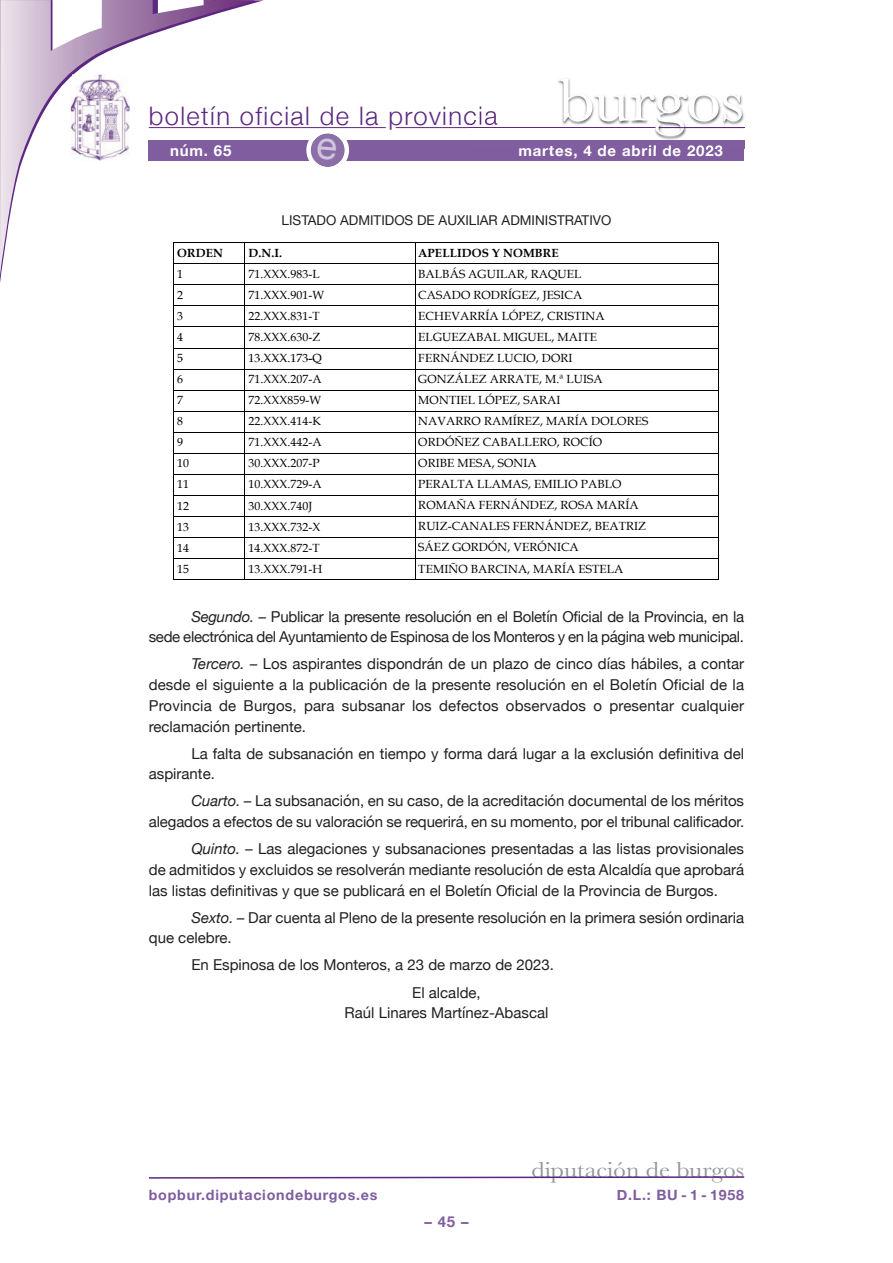
<style>
.page{position:relative;width:893px;height:1263px;background:#fff}
.page>*{position:absolute;margin:0;border:0;box-sizing:border-box;transform-origin:0 0}
.t1{font:63px "Baskerville";letter-spacing:-.01em;color:#fff;scale:1.12 1}
.t2{font:300 25.5px "Helvetica Neue";letter-spacing:.055em;color:#5c2781}
.t3{font:22.5px "Baskerville";color:#939598;scale:1.12 1}
.t4{font:15px/20.7px "Helvetica Neue";color:#231f20}
.t5{font:15px/20.7px "Helvetica Neue";letter-spacing:-.02em;color:#231f20;text-align:right}
.t6{font:700 15px "Helvetica Neue";letter-spacing:.055em;color:#fff}
.t7{font:700 15px "Helvetica Neue";color:#7f5d9e}
.t8{font:700 14.25px "Helvetica Neue";letter-spacing:.055em;color:#7f5d9e}
.t9{font:13.5px "Helvetica Neue";color:#231f20}
.t10{font:11.85px/21.1px "Book Antiqua";letter-spacing:.01em;color:#000}
.t11{font:700 11.85px "Book Antiqua";letter-spacing:.01em;color:#000}
.s1{font-style:italic}
</style>
<div class="page">
<hr style="left:396px;top:127px;width:348px;height:1px;background:#5c2781">
<hr style="left:149px;top:127px;width:237px;height:1px;background:#5c2781">
<svg style="left:0;top:0;width:255px;height:275px"></svg>
<div style="left:149px;top:140px;width:595px;height:20px;background:#7f5d9e"></div>
<svg style="left:148px;top:1176px;width:597px;height:3px"></svg>
<img style="left:468px;top:78px;width:277px;height:71px">
<img style="left:468px;top:127px;width:191px;height:1px">
<img style="left:468px;top:140px;width:276px;height:9px">
<img style="left:519px;top:146px;width:44px;height:3px">
<hr style="left:659px;top:127px;width:85px;height:1px;background:#5c2781">
<img style="left:71px;top:74px;width:59px;height:87px">
<hr style="left:174px;top:242px;width:71px;height:1px;background:#000">
<hr style="left:245px;top:242px;width:170px;height:1px;background:#000">
<hr style="left:415px;top:242px;width:303px;height:1px;background:#000">
<hr style="left:174px;top:264px;width:71px;height:1px;background:#000">
<hr style="left:245px;top:264px;width:170px;height:1px;background:#000">
<hr style="left:415px;top:264px;width:303px;height:1px;background:#000">
<hr style="left:174px;top:285px;width:71px;height:1px;background:#000">
<hr style="left:245px;top:285px;width:170px;height:1px;background:#000">
<hr style="left:415px;top:285px;width:303px;height:1px;background:#000">
<hr style="left:174px;top:306px;width:71px;height:1px;background:#000">
<hr style="left:245px;top:306px;width:170px;height:1px;background:#000">
<hr style="left:415px;top:306px;width:303px;height:1px;background:#000">
<hr style="left:174px;top:327px;width:71px;height:1px;background:#000">
<hr style="left:245px;top:327px;width:170px;height:1px;background:#000">
<hr style="left:415px;top:327px;width:303px;height:1px;background:#000">
<hr style="left:174px;top:348px;width:71px;height:1px;background:#000">
<hr style="left:245px;top:348px;width:170px;height:1px;background:#000">
<hr style="left:415px;top:348px;width:303px;height:1px;background:#000">
<hr style="left:174px;top:369px;width:71px;height:1px;background:#000">
<hr style="left:245px;top:369px;width:170px;height:1px;background:#000">
<hr style="left:415px;top:369px;width:303px;height:1px;background:#000">
<hr style="left:174px;top:390px;width:71px;height:1px;background:#000">
<hr style="left:245px;top:390px;width:170px;height:1px;background:#000">
<hr style="left:415px;top:390px;width:303px;height:1px;background:#000">
<hr style="left:174px;top:411px;width:71px;height:1px;background:#000">
<hr style="left:245px;top:411px;width:170px;height:1px;background:#000">
<hr style="left:415px;top:411px;width:303px;height:1px;background:#000">
<hr style="left:174px;top:432px;width:71px;height:1px;background:#000">
<hr style="left:245px;top:432px;width:170px;height:1px;background:#000">
<hr style="left:415px;top:432px;width:303px;height:1px;background:#000">
<hr style="left:174px;top:453px;width:71px;height:1px;background:#000">
<hr style="left:245px;top:453px;width:170px;height:1px;background:#000">
<hr style="left:415px;top:453px;width:303px;height:1px;background:#000">
<hr style="left:174px;top:474px;width:71px;height:1px;background:#000">
<hr style="left:245px;top:474px;width:170px;height:1px;background:#000">
<hr style="left:415px;top:474px;width:303px;height:1px;background:#000">
<hr style="left:174px;top:495px;width:71px;height:1px;background:#000">
<hr style="left:245px;top:495px;width:170px;height:1px;background:#000">
<hr style="left:415px;top:495px;width:303px;height:1px;background:#000">
<hr style="left:174px;top:516px;width:71px;height:1px;background:#000">
<hr style="left:245px;top:516px;width:170px;height:1px;background:#000">
<hr style="left:415px;top:516px;width:303px;height:1px;background:#000">
<hr style="left:174px;top:537px;width:71px;height:1px;background:#000">
<hr style="left:245px;top:537px;width:170px;height:1px;background:#000">
<hr style="left:415px;top:537px;width:303px;height:1px;background:#000">
<hr style="left:174px;top:558px;width:71px;height:1px;background:#000">
<hr style="left:245px;top:558px;width:170px;height:1px;background:#000">
<hr style="left:415px;top:558px;width:303px;height:1px;background:#000">
<svg style="left:174px;top:243px;width:1px;height:85px"></svg>
<hr style="left:174px;top:579px;width:71px;height:1px;background:#000">
<svg style="left:245px;top:243px;width:1px;height:85px"></svg>
<hr style="left:245px;top:579px;width:170px;height:1px;background:#000">
<svg style="left:415px;top:243px;width:1px;height:336px"></svg>
<hr style="left:415px;top:579px;width:303px;height:1px;background:#000">
<svg style="left:718px;top:242px;width:1px;height:338px"></svg>
<svg style="left:306px;top:133px;width:43px;height:34px"></svg>
<h2 class="t2" style="left:149px;top:100px;width:350px">boletín oficial de la provincia</h2>
<h1 class="t1" style="left:558px;top:64px;width:168px">burgos</h1>
<p class="t6" style="left:170px;top:141px;width:63px">núm. 65</p>
<p class="t6" style="left:518px;top:141px;width:206px">martes, 4 de abril de 2023</p>
<p class="t9" style="left:282px;top:213px;width:331px">LISTADO ADMITIDOS DE AUxILIAR ADMINISTRATIVO</p>
<p class="t11" style="left:177px;top:246px;width:47px">ORDEN</p>
<p class="t11" style="left:248px;top:246px;width:35px">D.N.I.</p>
<p class="t10" style="left:177px;top:263px;width:7px">1</p>
<p class="t10" style="left:248px;top:263px;width:73px">71.XXX.983-L</p>
<p class="t10" style="left:177px;top:285px;width:7px">2</p>
<p class="t10" style="left:248px;top:285px;width:77px">71.XXX.901-W</p>
<p class="t10" style="left:177px;top:306px;width:7px">3</p>
<p class="t10" style="left:248px;top:306px;width:73px">22.XXX.831-T</p>
<p class="t10" style="left:177px;top:327px;width:7px">4</p>
<p class="t10" style="left:248px;top:327px;width:73px">78.XXX.630-Z</p>
<p class="t10" style="left:177px;top:348px;width:7px">5</p>
<p class="t10" style="left:248px;top:348px;width:75px">13.XXX.173-Q</p>
<p class="t10" style="left:177px;top:369px;width:7px">6</p>
<p class="t10" style="left:248px;top:369px;width:75px">71.XXX.207-A</p>
<p class="t10" style="left:177px;top:390px;width:7px">7</p>
<p class="t10" style="left:248px;top:390px;width:74px">72.XXX859-W</p>
<p class="t10" style="left:177px;top:411px;width:7px">8</p>
<p class="t10" style="left:248px;top:411px;width:74px">22.XXX.414-K</p>
<p class="t10" style="left:177px;top:432px;width:7px">9</p>
<p class="t10" style="left:248px;top:432px;width:75px">71.XXX.442-A</p>
<p class="t10" style="left:177px;top:453px;width:13px">10</p>
<p class="t10" style="left:248px;top:453px;width:73px">30.XXX.207-P</p>
<p class="t10" style="left:177px;top:474px;width:13px">11</p>
<p class="t10" style="left:248px;top:474px;width:75px">10.XXX.729-A</p>
<p class="t10" style="left:177px;top:495px;width:13px">12</p>
<p class="t10" style="left:248px;top:495px;width:65px">30.XXX.740J</p>
<p class="t10" style="left:177px;top:516px;width:13px">13</p>
<p class="t10" style="left:248px;top:516px;width:73px">13.XXX.732-X</p>
<p class="t10" style="left:177px;top:537px;width:13px">14</p>
<p class="t10" style="left:248px;top:537px;width:73px">14.XXX.872-T</p>
<p class="t10" style="left:177px;top:558px;width:13px">15</p>
<p class="t10" style="left:248px;top:558px;width:75px">13.XXX.791-H</p>
<p class="t11" style="left:418px;top:246px;width:142px">APELLIDOS Y NOMBRE</p>
<p class="t10" style="left:418px;top:263px;width:231px">BALBÁS AGUILAR, RAQUEL<br>CASADO RODRÍGEZ, JESICA<br>ECHEVARRÍA LÓPEZ, CRISTINA<br>ELGUEZABAL MIGUEL, MAITE<br>FERNÁNDEZ LUCIO, DORI<br>GONZÁLEZ ARRATE, M.ª LUISA<br>MONTIEL LÓPEZ, SARAI<br>NAVARRO RAMÍREZ, MARÍA DOLORES<br>ORDÓÑEZ CABALLERO, ROCÍO<br>ORIBE MESA, SONIA<br>PERALTA LLAMAS, EMILIO PABLO<br>ROMAÑA FERNÁNDEZ, ROSA MARÍA<br>RUIZ-CANALES FERNÁNDEZ, BEATRIZ<br>SÁEZ GORDÓN, VERÓNICA<br>TEMIÑO BARCINA, MARÍA ESTELA</p>
<p class="t5" style="left:149px;top:606px;width:597px"><span class="s1">Segundo. –</span> Publicar la presente resolución en el Boletín Oficial de la Provincia, en la<br>sede electrónica del Ayuntamiento de Espinosa de los Monteros y en la página web municipal.</p>
<p class="t4" style="left:149px;top:653px;width:597px;text-align:justify;text-indent:43px"><span class="s1">Tercero. –</span> Los aspirantes dispondrán de un plazo de cinco días hábiles, a contar desde el siguiente a la publicación de la presente resolución en el Boletín Oficial de la Provincia de Burgos, para subsanar los defectos observados o presentar cualquier reclamación pertinente.</p>
<p class="t4" style="left:149px;top:743px;width:597px;text-indent:43px">La falta de subsanación en tiempo y forma dará lugar a la exclusión definitiva del aspirante.</p>
<p class="t4" style="left:149px;top:790px;width:597px;text-align:right"><span class="s1">Cuarto. –</span> La subsanación, en su caso, de la acreditación documental de los méritos alegados a efectos de su valoración se requerirá, en su momento, por el tribunal calificador.</p>
<p class="t4" style="left:149px;top:838px;width:597px;text-align:justify;text-indent:43px"><span class="s1">Quinto. –</span> Las alegaciones y subsanaciones presentadas a las listas provisionales de admitidos y excluidos se resolverán mediante resolución de esta Alcaldía que aprobará las listas definitivas y que se publicará en el Boletín Oficial de la Provincia de Burgos.</p>
<p class="t4" style="left:149px;top:907px;width:597px;text-indent:43px"><span class="s1">Sexto. –</span> Dar cuenta al Pleno de la presente resolución en la primera sesión ordinaria que celebre.</p>
<p class="t4" style="left:412px;top:951px;width:143px;line-height:27px;text-indent:-221px">En Espinosa de los Monteros, a 23 de marzo de 2023.<br>El alcalde,</p>
<p class="t4" style="left:345px;top:1002px;width:205px">Raúl Linares Martínez-Abascal</p>
<h3 class="t3" style="left:531px;top:1157px;width:191px">diputación de burgos</h3>
<p class="t8" style="left:149px;top:1186px;width:230px">bopbur.diputaciondeburgos.es</p>
<p class="t8" style="left:617px;top:1186px;width:129px">D.L.: BU - 1 - 1958</p>
<p class="t7" style="left:424px;top:1212px;width:46px">– 45 –</p>
</div>
